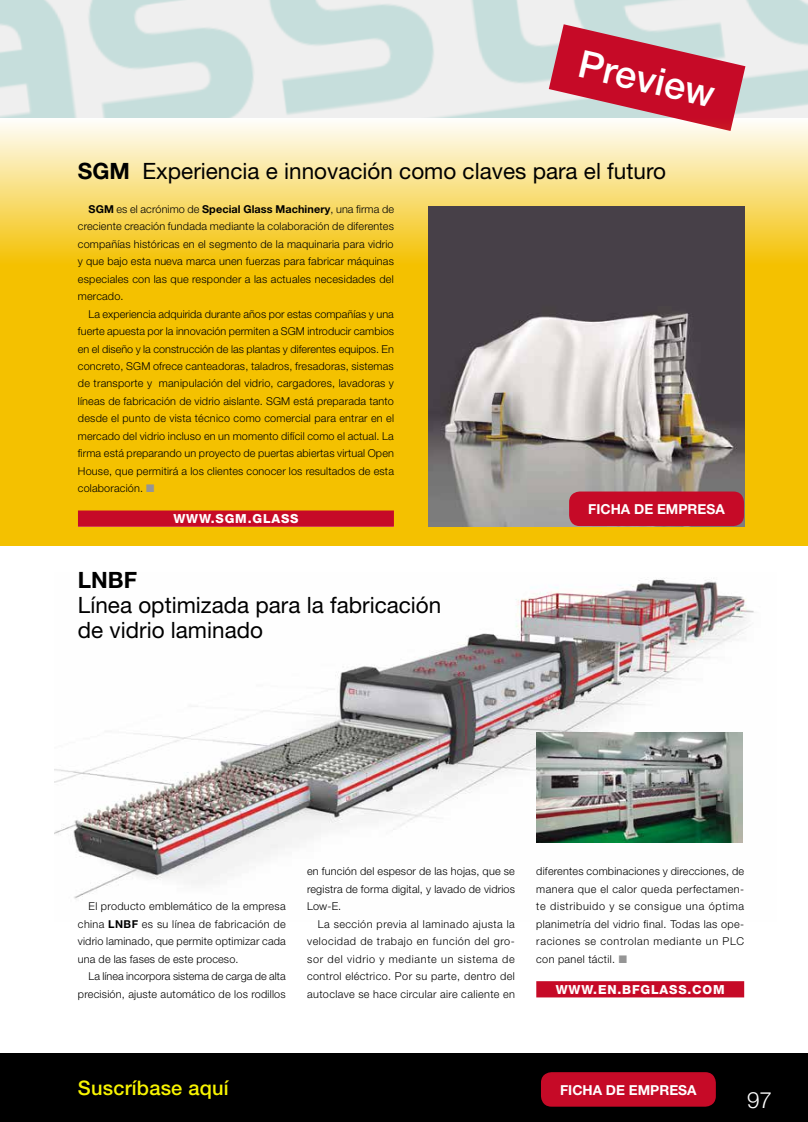
<style>
.page{position:relative;width:808px;height:1122px;background:#fff}
.page>*{position:absolute;margin:0;border:0;box-sizing:border-box;transform-origin:0 0}
.t1{font:500 38.12px "Helvetica Neue";color:#fff}
.t2{font:22.5px/25px "Helvetica Neue";color:#000}
.t3{font:700 22.5px "Helvetica Neue";color:#000}
.t4{font:300 22.5px "Helvetica Neue";color:#fff}
.t5{font:500 20px "Helvetica Neue";letter-spacing:.01em;color:#f8f400}
.t6{font:700 13.75px "Helvetica Neue";color:#fff}
.t7{font:800 12.5px "Helvetica Neue";letter-spacing:.065em;color:#fff}
.t8{font:300 10.88px/17.4px "Helvetica Neue";letter-spacing:.015em;color:#000;text-align:justify}
.s1{font-weight:700}
.s2{color:#959595}
</style>
<div class="page">
<div style="left:0;top:1052px;width:808px;height:69px;background:#000"></div>
<img style="left:0;top:0;width:808px;height:118px">
<svg style="left:549px;top:24px;width:196px;height:94px;background:#ca5568"></svg>
<div style="left:541px;top:1071px;width:175px;height:35px;background:#c60a27;border-radius:11px"></div>
<hr style="left:0;top:118px;width:1px;height:934px;background:#b5ddf7">
<img style="left:55px;top:578px;width:699px;height:321px">
<svg style="left:0;top:118px;width:808px;height:427px;background:#f5ce3b"></svg>
<div style="left:78px;top:510px;width:316px;height:16px;background:#c60a27"></div>
<img style="left:428px;top:206px;width:316px;height:320px">
<div style="left:536px;top:980px;width:208px;height:17px;background:#c60a27"></div>
<img style="left:536px;top:732px;width:207px;height:110px">
<div style="left:569px;top:491px;width:175px;height:35px;background:#c60a27;border-radius:11px"></div>
<h1 class="t1" style="left:584px;top:41px;width:141px;rotate:13deg">Preview</h1>
<h2 class="t2" style="left:78px;top:158px;width:589px"><span class="s1">SGM</span> Experiencia e innovación como claves para el futuro</h2>
<p class="t8" style="left:78px;top:200px;width:318px;text-indent:11px"><span class="s1">SGM</span> es el acrónimo de <span class="s1">Special Glass Machinery</span>, una firma de creciente creación fundada mediante la colaboración de diferentes compañías históricas en el segmento de la maquinaria para vidrio y que bajo esta nueva marca unen fuerzas para fabricar máquinas especiales con las que responder a las actuales necesidades del mercado.</p>
<p class="t8" style="left:78px;top:305px;width:318px;text-indent:11px">La experiencia adquirida durante años por estas compañías y una fuerte apuesta por la innovación permiten a SGM introducir cambios en el diseño y la construcción de las plantas y diferentes equipos. En concreto, SGM ofrece canteadoras, taladros, fresadoras, sistemas de transporte y manipulación del vidrio, cargadores, lavadoras y líneas de fabricación de vidrio aislante. SGM está preparada tanto desde el punto de vista técnico como comercial para entrar en el mercado del vidrio incluso en un momento difícil como el actual. La firma está preparando un proyecto de puertas abiertas virtual Open House, que permitirá a los clientes conocer los resultados de esta colaboración. <span class="s2">■</span></p>
<p class="t7" style="left:173px;top:511px;width:127px">WWW.SGM.GLASS</p>
<h2 class="t3" style="left:78px;top:566px;width:61px">LNBF</h2>
<h2 class="t2" style="left:78px;top:592px;width:365px">Línea optimizada para la fabricación de vidrio laminado</h2>
<p class="t6" style="left:588px;top:501px;width:138px">FICHA DE EMPRESA</p>
<p class="t8" style="left:78px;top:897px;width:209px;text-indent:11px">El producto emblemático de la empresa china <span class="s1">LNBF</span> es su línea de fabricación de vidrio laminado, que permite optimizar cada una de las fases de este proceso.</p>
<p class="t8" style="left:78px;top:967px;width:209px;text-align:right">La línea incorpora sistema de carga de alta precisión, ajuste automático de los rodillos</p>
<p class="t8" style="left:307px;top:862px;width:209px">en función del espesor de las hojas, que se registra de forma digital, y lavado de vidrios Low-E.</p>
<p class="t8" style="left:307px;top:914px;width:209px;text-indent:11px">La sección previa al laminado ajusta la velocidad de trabajo en función del gro&shy;sor del vidrio y mediante un sistema de control eléctrico. Por su parte, dentro del autoclave se hace circular aire caliente en</p>
<p class="t8" style="left:536px;top:862px;width:209px">diferentes combinaciones y direcciones, de manera que el calor queda perfectamen&shy;te distribuido y se consigue una óptima planimetría del vidrio final. Todas las ope&shy;raciones se controlan mediante un PLC con panel táctil. <span class="s2">■</span></p>
<p class="t7" style="left:556px;top:981px;width:170px">WWW.EN.BFGLASS.COM</p>
<h3 class="t5" style="left:78px;top:1075px;width:152px">Suscríbase aquí</h3>
<p class="t6" style="left:560px;top:1081px;width:138px">FICHA DE EMPRESA</p>
<h2 class="t4" style="left:747px;top:1085px;width:27px">97</h2>
</div>
